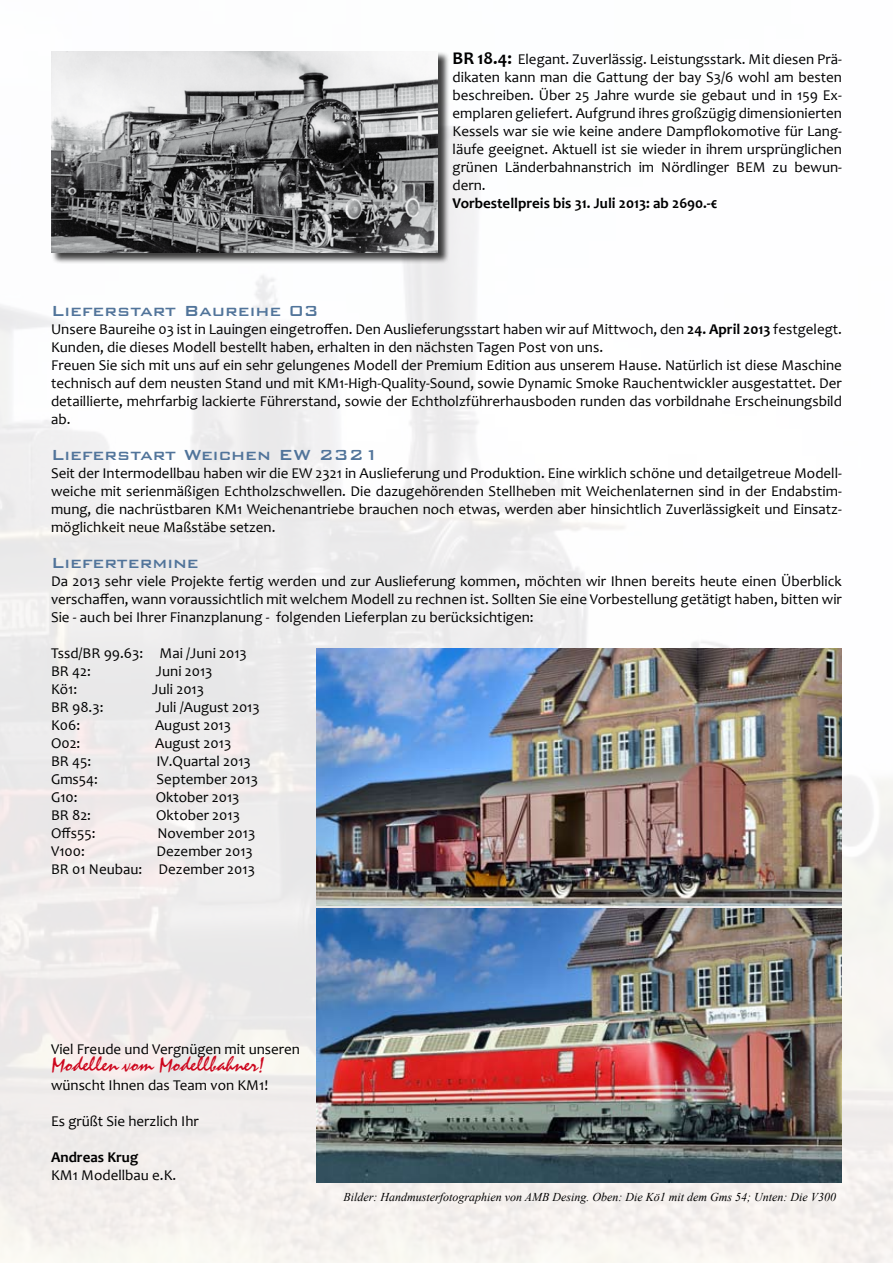
<style>
.page{position:relative;width:893px;height:1263px;background:#fff}
.page>*{position:absolute;margin:0;border:0;box-sizing:border-box;transform-origin:0 0}
.t1{font:21px "Staccato 222 BT";color:#cd071e}
.t2{font:500 19.5px "Bank Gothic BT";color:#51749a}
.t3{font:15px/18px "Candara";color:#000;text-align:justify}
.t4{font:700 15px "Candara";color:#000}
.t5{font:italic 12px "Times New Roman";color:#000}
.s1{font-weight:700;font-size:18px}
.s2{font-weight:700}
</style>
<div class="page">
<img style="left:0;top:129px;width:893px;height:1134px">
<div style="left:51px;top:51px;width:405px;height:219px;background:#000;opacity:.75"></div>
<img style="left:51px;top:51px;width:387px;height:201px">
<img style="left:317px;top:649px;width:525px;height:257px">
<img style="left:317px;top:908px;width:525px;height:274px">
<p class="t3" style="left:453px;top:50px;width:391px"><span class="s1">BR 18.4:</span> Elegant. Zuverlässig. Leistungsstark. Mit diesen Prä&shy;dikaten kann man die Gattung der bay S3/6 wohl am besten beschreiben. Über 25 Jahre wurde sie gebaut und in 159 Ex&shy;emplaren geliefert. Aufgrund ihres großzügig dimensionierten Kessels war sie wie keine andere Dampflokomotive für Lang&shy;läufe geeignet. Aktuell ist sie wieder in ihrem ursprünglichen grünen Länderbahnanstrich im Nördlinger BEM zu bewun&shy;dern.</p>
<p class="t4" style="left:453px;top:194px;width:266px">Vorbestellpreis bis 31. Juli 2013: ab 2690.-€</p>
<h2 class="t2" style="left:51px;top:300px;width:270px">Lieferstart Baureihe 03</h2>
<p class="t3" style="left:51px;top:320px;width:792px;text-align:left">Unsere Baureihe 03 ist in Lauingen eingetroffen. Den Auslieferungsstart haben wir auf Mittwoch, den <span class="s2">24. April 2013</span> festgelegt.<br>Kunden, die dieses Modell bestellt haben, erhalten in den nächsten Tagen Post von uns.<br>Freuen Sie sich mit uns auf ein sehr gelungenes Modell der Premium Edition aus unserem Hause. Natürlich ist diese Maschine technisch auf dem neusten Stand und mit KM1-High-Quality-Sound, sowie Dynamic Smoke Rauchentwickler ausgestattet. Der detaillierte, mehrfarbig lackierte Führerstand, sowie der Echtholzführerhausboden runden das vorbildnahe Erscheinungsbild ab.</p>
<h2 class="t2" style="left:51px;top:444px;width:330px">Lieferstart Weichen EW 2321</h2>
<p class="t3" style="left:51px;top:464px;width:792px">Seit der Intermodellbau haben wir die EW 2321 in Auslieferung und Produktion. Eine wirklich schöne und detailgetreue Modell&shy;weiche mit serienmäßigen Echtholzschwellen. Die dazugehörenden Stellheben mit Weichenlaternen sind in der Endabstim&shy;mung, die nachrüstbaren KM1 Weichenantriebe brauchen noch etwas, werden aber hinsichtlich Zuverlässigkeit und Einsatz&shy;möglichkeit neue Maßstäbe setzen.</p>
<h2 class="t2" style="left:51px;top:552px;width:149px">Liefertermine</h2>
<p class="t3" style="left:51px;top:572px;width:792px">Da 2013 sehr viele Projekte fertig werden und zur Auslieferung kommen, möchten wir Ihnen bereits heute einen Überblick verschaffen, wann voraussichtlich mit welchem Modell zu rechnen ist. Sollten Sie eine Vorbestellung getätigt haben, bitten wir Sie - auch bei Ihrer Finanzplanung - folgenden Lieferplan zu berücksichtigen:</p>
<p class="t3" style="left:51px;top:644px;width:197px">Tssd/BR 99.63: Mai /Juni 2013<br>BR 42:</p>
<p class="t3" style="left:156px;top:662px;width:58px">Juni 2013</p>
<p class="t3" style="left:51px;top:680px;width:28px">Kö1:</p>
<p class="t3" style="left:152px;top:680px;width:53px">Juli 2013</p>
<p class="t3" style="left:51px;top:698px;width:54px">BR 98.3:</p>
<p class="t3" style="left:156px;top:698px;width:106px">Juli /August 2013</p>
<p class="t3" style="left:51px;top:716px;width:31px">K06:</p>
<p class="t3" style="left:155px;top:716px;width:78px">August 2013</p>
<p class="t3" style="left:51px;top:734px;width:31px">O02:</p>
<p class="t3" style="left:155px;top:734px;width:78px">August 2013</p>
<p class="t3" style="left:51px;top:752px;width:42px">BR 45:</p>
<p class="t3" style="left:156px;top:752px;width:96px">IV.Quartal 2013</p>
<p class="t3" style="left:51px;top:770px;width:49px">Gms54:</p>
<p class="t3" style="left:157px;top:770px;width:103px">September 2013</p>
<p class="t3" style="left:51px;top:788px;width:28px">G10:</p>
<p class="t3" style="left:156px;top:788px;width:85px">Oktober 2013</p>
<p class="t3" style="left:51px;top:806px;width:42px">BR 82:</p>
<p class="t3" style="left:156px;top:806px;width:85px">Oktober 2013</p>
<p class="t3" style="left:51px;top:824px;width:46px">Offs55:</p>
<p class="t3" style="left:157px;top:824px;width:99px">November 2013</p>
<p class="t3" style="left:51px;top:842px;width:35px">V100:</p>
<p class="t3" style="left:51px;top:842px;width:205px;text-align:right">Dezember 2013<br>BR 01 Neubau: Dezember 2013</p>
<p class="t3" style="left:51px;top:1040px;width:251px">Viel Freude und Vergnügen mit unseren</p>
<h1 class="t1" style="left:51px;top:1053px;width:215px">Modellen vom Modellbahner!</h1>
<p class="t3" style="left:51px;top:1076px;width:219px">wünscht Ihnen das Team von KM1!</p>
<p class="t3" style="left:51px;top:1112px;width:149px">Es grüßt Sie herzlich Ihr</p>
<p class="t4" style="left:51px;top:1148px;width:89px">Andreas Krug</p>
<p class="t3" style="left:51px;top:1166px;width:127px">KM1 Modellbau e.K.</p>
<p class="t5" style="left:343px;top:1189px;width:494px">Bilder: Handmusterfotographien von AMB Desing. Oben: Die Kö1 mit dem Gms 54; Unten: Die V300</p>
</div>
